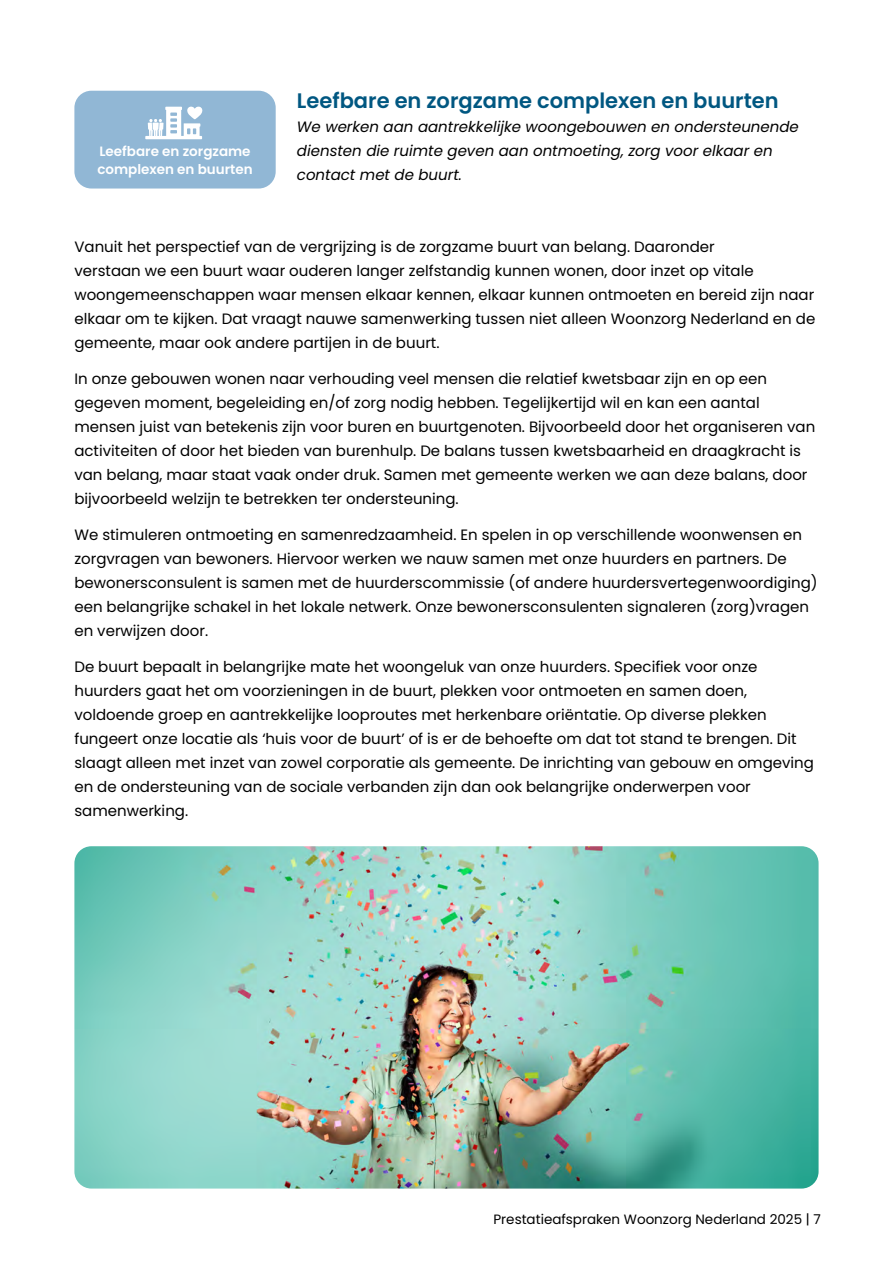
<style>
.page{position:relative;width:893px;height:1263px;background:#fff}
.page>*{position:absolute;margin:0;border:0;box-sizing:border-box;transform-origin:0 0}
.t1{font:600 21px "Poppins";color:#005781}
.t2{font:15px/24px "Poppins";color:#000}
.t3{font:italic 15px/24px "Poppins";color:#000}
.t4{font:13.5px "Poppins";color:#000}
.t5{font:600 13.5px/18px "Poppins";color:#fff}
</style>
<div class="page">
<div style="left:74px;top:91px;width:202px;height:98px;background:#91b7d5;border-radius:17px"></div>
<svg style="left:145px;top:106px;width:58px;height:33px"></svg>
<img style="left:74px;top:846px;width:745px;height:342px">
<p class="t5" style="left:97px;top:142px;width:157px">Leefbare en zorgzame complexen en buurten</p>
<h1 class="t1" style="left:297px;top:88px;width:483px">Leefbare en zorgzame complexen en buurten</h1>
<p class="t3" style="left:297px;top:115px;width:503px">We werken aan aantrekkelijke woongebouwen en ondersteunende diensten die ruimte geven aan ontmoeting, zorg voor elkaar en contact met de buurt.</p>
<p class="t2" style="left:74px;top:235px;width:742px">Vanuit het perspectief van de vergrijzing is de zorgzame buurt van belang. Daaronder<br>verstaan we een buurt waar ouderen langer zelfstandig kunnen wonen, door inzet op vitale woongemeenschappen waar mensen elkaar kennen, elkaar kunnen ontmoeten en bereid zijn naar elkaar om te kijken. Dat vraagt nauwe samenwerking tussen niet alleen Woonzorg Nederland en de gemeente, maar ook andere partijen in de buurt.</p>
<p class="t2" style="left:74px;top:367px;width:742px">In onze gebouwen wonen naar verhouding veel mensen die relatief kwetsbaar zijn en op een gegeven moment, begeleiding en/of zorg nodig hebben. Tegelijkertijd wil en kan een aantal mensen juist van betekenis zijn voor buren en buurtgenoten. Bijvoorbeeld door het organiseren van activiteiten of door het bieden van burenhulp. De balans tussen kwetsbaarheid en draagkracht is van belang, maar staat vaak onder druk. Samen met gemeente werken we aan deze balans, door bijvoorbeeld welzijn te betrekken ter ondersteuning.</p>
<p class="t2" style="left:74px;top:523px;width:745px">We stimuleren ontmoeting en samenredzaamheid. En spelen in op verschillende woonwensen en zorgvragen van bewoners. Hiervoor werken we nauw samen met onze huurders en partners. De bewonersconsulent is samen met de huurderscommissie (of andere huurdersvertegenwoordiging) een belangrijke schakel in het lokale netwerk. Onze bewonersconsulenten signaleren (zorg)vragen en verwijzen door.</p>
<p class="t2" style="left:74px;top:655px;width:741px">De buurt bepaalt in belangrijke mate het woongeluk van onze huurders. Specifiek voor onze huurders gaat het om voorzieningen in de buurt, plekken voor ontmoeten en samen doen, voldoende groep en aantrekkelijke looproutes met herkenbare oriëntatie. Op diverse plekken fungeert onze locatie als ‘huis voor de buurt’ of is er de behoefte om dat tot stand te brengen. Dit slaagt alleen met inzet van zowel corporatie als gemeente. De inrichting van gebouw en omgeving en de ondersteuning van de sociale verbanden zijn dan ook belangrijke onderwerpen voor samenwerking.</p>
<p class="t4" style="left:493px;top:1211px;width:329px">Prestatieafspraken Woonzorg Nederland 2025 | 7</p>
</div>
